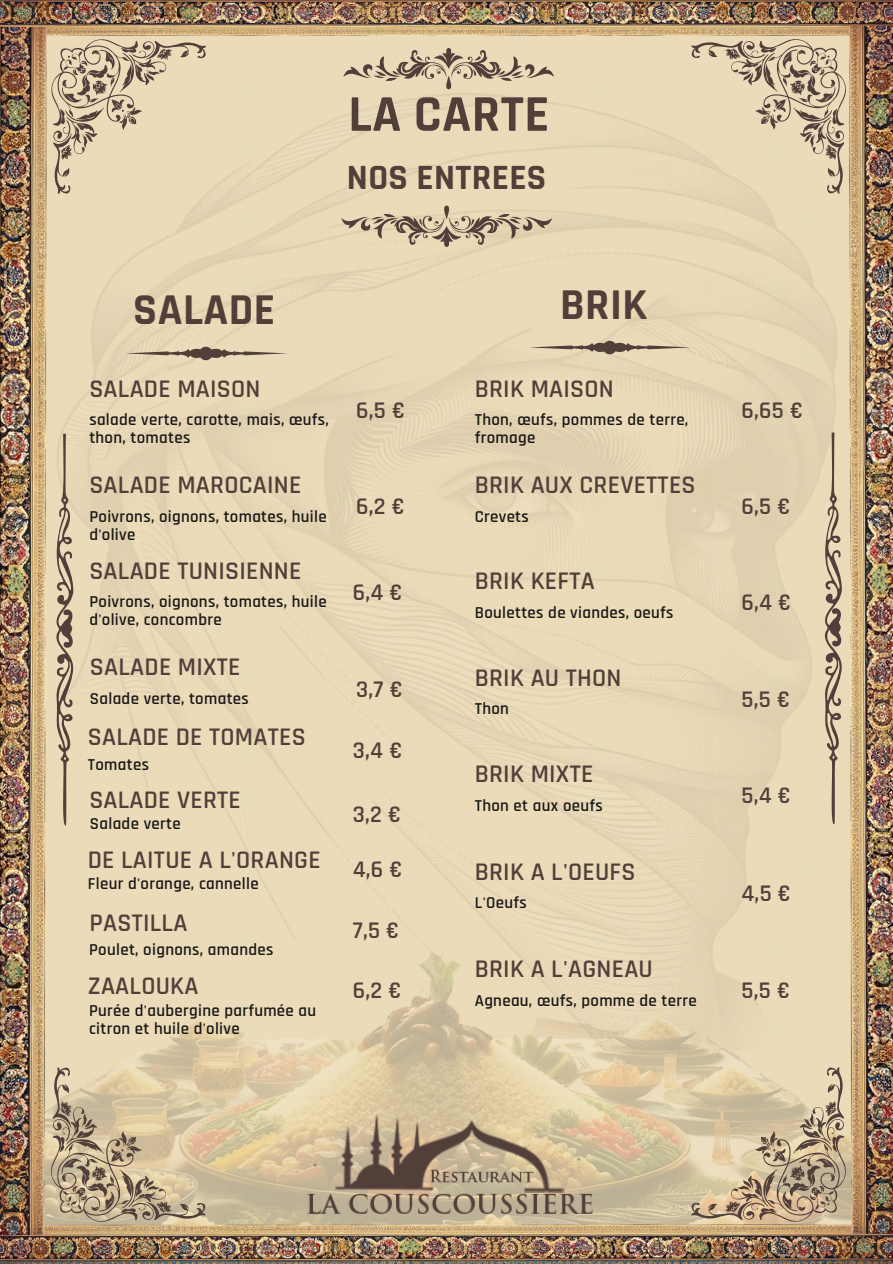
<style>
.page{position:relative;width:893px;height:1264px;background:#fff}
.page>*{position:absolute;margin:0;border:0;box-sizing:border-box;transform-origin:0 0}
.t1{font:700 52.05px "Rajdhani";letter-spacing:.01em;color:#523f3a}
.t2{font:700 44.55px "Rajdhani";letter-spacing:.01em;color:#523f3a}
.t3{font:700 36px "Rajdhani";letter-spacing:.01em;color:#523f3a}
.t4{font:600 25.65px "Rajdhani";letter-spacing:.01em;color:#523f3a}
.t5{font:600 25.5px "Rajdhani";letter-spacing:.01em;color:#523f3a}
.t6{font:600 24.15px "Rajdhani";color:#523f3a}
.t7{font:600 16.8px/18px "Rajdhani";letter-spacing:.02em;color:#191817}
</style>
<div class="page">
<img style="left:0;top:0;width:892px;height:1263px">
<svg style="left:691px;top:39px;width:155px;height:155px"></svg>
<svg style="left:51px;top:39px;width:155px;height:155px"></svg>
<svg style="left:691px;top:1067px;width:155px;height:154px"></svg>
<svg style="left:51px;top:1067px;width:154px;height:155px"></svg>
<svg style="left:343px;top:48px;width:211px;height:41px"></svg>
<svg style="left:341px;top:205px;width:211px;height:42px"></svg>
<svg style="left:51px;top:433px;width:27px;height:397px"></svg>
<svg style="left:819px;top:432px;width:27px;height:397px"></svg>
<svg style="left:125px;top:345px;width:162px;height:16px"></svg>
<svg style="left:528px;top:339px;width:163px;height:16px"></svg>
<img style="left:294px;top:1113px;width:305px;height:103px">
<p class="t1" style="left:348px;top:82px;width:202px">LA CARTE</p>
<p class="t3" style="left:347px;top:155px;width:201px">NOS ENTREES</p>
<h3 class="t2" style="left:133px;top:282px;width:143px">SALADE</h3>
<h1 class="t2" style="left:560px;top:278px;width:89px">BRIK</h1>
<p class="t4" style="left:89px;top:373px;width:173px">SALADE MAISON</p>
<h2 class="t7" style="left:89px;top:411px;width:241px">salade verte, carotte, mais, œufs, thon, tomates</h2>
<p class="t4" style="left:89px;top:469px;width:213px">SALADE MAROCAINE</p>
<p class="t7" style="left:89px;top:507px;width:239px">Poivrons, oignons, tomates, huile d'olive</p>
<p class="t4" style="left:89px;top:555px;width:213px">SALADE TUNISIENNE</p>
<p class="t7" style="left:89px;top:593px;width:239px">Poivrons, oignons, tomates, huile d'olive, concombre</p>
<h5 class="t4" style="left:90px;top:651px;width:152px">SALADE MIXTE</h5>
<p class="t7" style="left:90px;top:690px;width:160px">Salade verte, tomates</p>
<h5 class="t4" style="left:88px;top:721px;width:219px">SALADE DE TOMATES</h5>
<p class="t7" style="left:88px;top:755px;width:63px">Tomates</p>
<p class="t6" style="left:356px;top:395px;width:50px">6,5 €</p>
<h2 class="t6" style="left:356px;top:491px;width:50px">6,2 €</h2>
<h4 class="t6" style="left:353px;top:577px;width:51px">6,4 €</h4>
<h4 class="t6" style="left:356px;top:674px;width:48px">3,7 €</h4>
<h4 class="t6" style="left:353px;top:735px;width:51px">3,4 €</h4>
<h5 class="t4" style="left:474px;top:373px;width:141px">BRIK MAISON</h5>
<p class="t7" style="left:474px;top:411px;width:215px">Thon, œufs, pommes de terre, fromage</p>
<h5 class="t4" style="left:474px;top:469px;width:222px">BRIK AUX CREVETTES</h5>
<p class="t7" style="left:474px;top:507px;width:56px">Crevets</p>
<h5 class="t4" style="left:474px;top:565px;width:121px">BRIK KEFTA</h5>
<p class="t7" style="left:474px;top:604px;width:200px">Boulettes de viandes, oeufs</p>
<h5 class="t4" style="left:474px;top:662px;width:148px">BRIK AU THON</h5>
<p class="t7" style="left:474px;top:700px;width:36px">Thon</p>
<h4 class="t4" style="left:474px;top:758px;width:120px">BRIK MIXTE</h4>
<p class="t5" style="left:89px;top:784px;width:153px">SALADE VERTE</p>
<h4 class="t7" style="left:474px;top:796px;width:129px">Thon et aux oeufs</h4>
<h4 class="t6" style="left:353px;top:799px;width:50px">3,2 €</h4>
<p class="t7" style="left:90px;top:815px;width:92px">Salade verte</p>
<h4 class="t4" style="left:88px;top:843px;width:234px">DE LAITUE A L'ORANGE</h4>
<p class="t6" style="left:353px;top:854px;width:51px">4,6 €</p>
<p class="t4" style="left:474px;top:855px;width:162px">BRIK A L'OEUFS</p>
<h5 class="t7" style="left:88px;top:875px;width:172px">Fleur d'orange, cannelle</h5>
<p class="t4" style="left:89px;top:906px;width:100px">PASTILLA</p>
<h5 class="t7" style="left:89px;top:941px;width:186px">Poulet, oignons, amandes</h5>
<p class="t4" style="left:88px;top:970px;width:112px">ZAALOUKA</p>
<h5 class="t7" style="left:89px;top:1001px;width:229px">Purée d'aubergine parfumée au citron et huile d'olive</h5>
<h4 class="t6" style="left:353px;top:915px;width:48px">7,5 €</h4>
<h4 class="t6" style="left:353px;top:975px;width:50px">6,2 €</h4>
<h5 class="t7" style="left:474px;top:894px;width:53px">L'Oeufs</h5>
<h5 class="t4" style="left:474px;top:953px;width:180px">BRIK A L'AGNEAU</h5>
<h4 class="t7" style="left:474px;top:992px;width:223px">Agneau, œufs, pomme de terre</h4>
<h4 class="t6" style="left:741px;top:395px;width:63px">6,65 €</h4>
<h4 class="t6" style="left:741px;top:491px;width:50px">6,5 €</h4>
<h4 class="t6" style="left:741px;top:588px;width:51px">6,4 €</h4>
<h4 class="t6" style="left:741px;top:684px;width:50px">5,5 €</h4>
<p class="t6" style="left:741px;top:780px;width:51px">5,4 €</p>
<h5 class="t6" style="left:741px;top:878px;width:51px">4,5 €</h5>
<h5 class="t6" style="left:741px;top:975px;width:50px">5,5 €</h5>
</div>
